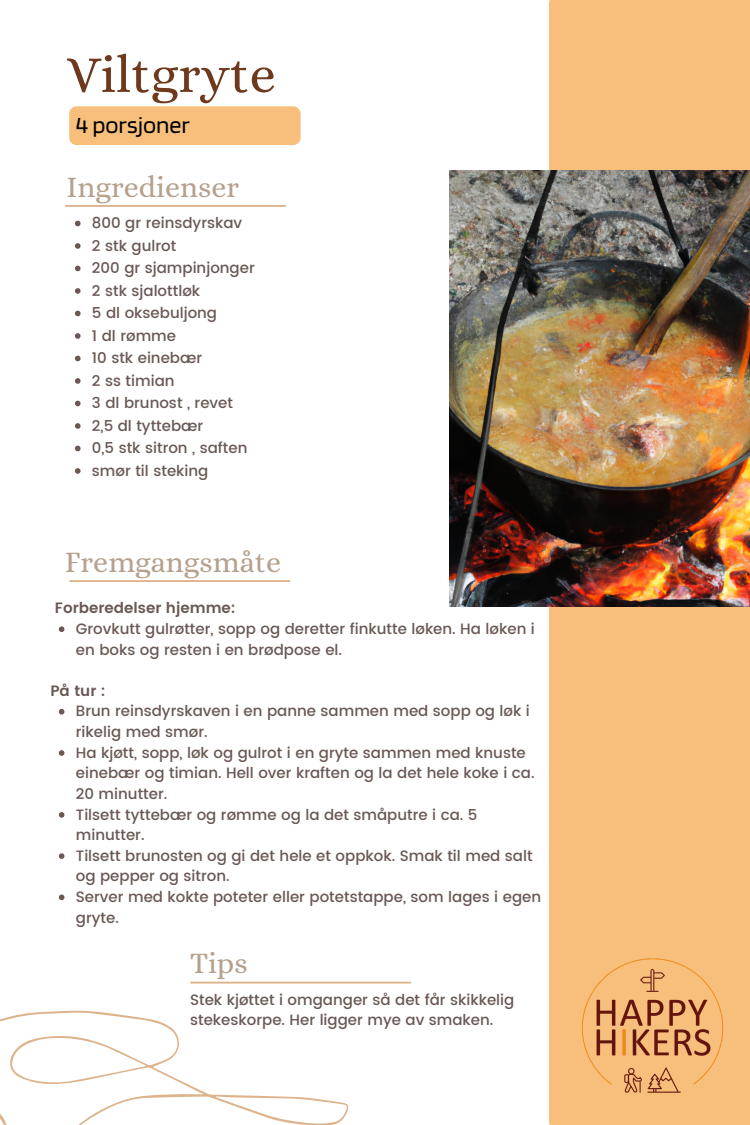
<style>
.page{position:relative;width:750px;height:1125px;background:#fff}
.page>*{position:absolute;margin:0;border:0;box-sizing:border-box;transform-origin:0 0}
.t1{font:52.5px "Alice";color:#6f391d}
.t2{font:30px "Alice";color:#b5a18d}
.t3{font:24.12px "Blinker";color:#000}
.t4{font:500 15px/20.6px "Poppins";color:#695853}
.t5{font:600 15px "Poppins";color:#695853}
</style>
<div class="page">
<div style="left:549px;top:0;width:201px;height:1125px;background:#f7bf7b"></div>
<img style="left:449px;top:170px;width:301px;height:436px">
<div style="left:69px;top:106px;width:232px;height:39px;background:#f7bf7b;border-radius:7px"></div>
<hr style="left:70px;top:580px;width:220px;height:2px;background:#dcb38b">
<hr style="left:66px;top:205px;width:219px;height:2px;background:#dcb38b">
<hr style="left:191px;top:982px;width:219px;height:2px;background:#dcb38b">
<svg style="left:0;top:894px;width:355px;height:231px"></svg>
<img style="left:580px;top:956px;width:146px;height:140px">
<svg style="left:59px;top:626px;width:5px;height:6px"></svg>
<svg style="left:59px;top:709px;width:5px;height:6px"></svg>
<svg style="left:59px;top:750px;width:5px;height:6px"></svg>
<svg style="left:59px;top:812px;width:5px;height:6px"></svg>
<svg style="left:59px;top:853px;width:5px;height:6px"></svg>
<svg style="left:59px;top:895px;width:5px;height:5px"></svg>
<svg style="left:75px;top:221px;width:6px;height:5px"></svg>
<svg style="left:75px;top:243px;width:6px;height:6px"></svg>
<svg style="left:75px;top:266px;width:6px;height:5px"></svg>
<svg style="left:75px;top:288px;width:6px;height:6px"></svg>
<svg style="left:75px;top:311px;width:6px;height:5px"></svg>
<svg style="left:75px;top:333px;width:6px;height:6px"></svg>
<svg style="left:75px;top:356px;width:6px;height:5px"></svg>
<svg style="left:75px;top:378px;width:6px;height:6px"></svg>
<svg style="left:75px;top:401px;width:6px;height:5px"></svg>
<svg style="left:75px;top:423px;width:6px;height:6px"></svg>
<svg style="left:75px;top:446px;width:6px;height:5px"></svg>
<svg style="left:75px;top:468px;width:6px;height:6px"></svg>
<p class="t1" style="left:67px;top:44px;width:211px">Viltgryte</p>
<p class="t3" style="left:76px;top:110px;width:116px">4 porsjoner</p>
<p class="t2" style="left:67px;top:169px;width:174px">Ingredienser</p>
<p class="t4" style="left:92px;top:213px;width:152px">800 gr reinsdyrskav</p>
<p class="t4" style="left:92px;top:235px;width:86px">2 stk gulrot</p>
<p class="t4" style="left:92px;top:258px;width:164px">200 gr sjampinjonger</p>
<p class="t4" style="left:92px;top:280px;width:110px">2 stk sjalottløk</p>
<p class="t4" style="left:92px;top:303px;width:127px">5 dl oksebuljong</p>
<p class="t4" style="left:92px;top:325px;width:86px">1 dl rømme</p>
<p class="t4" style="left:92px;top:348px;width:112px">10 stk einebær</p>
<p class="t4" style="left:92px;top:370px;width:84px">2 ss timian</p>
<p class="t4" style="left:92px;top:393px;width:143px">3 dl brunost , revet</p>
<p class="t4" style="left:92px;top:415px;width:113px">2,5 dl tyttebær</p>
<p class="t4" style="left:92px;top:438px;width:157px">0,5 stk sitron , saften</p>
<p class="t4" style="left:92px;top:460px;width:118px">smør til steking</p>
<p class="t2" style="left:65px;top:545px;width:218px">Fremgangsmåte</p>
<p class="t5" style="left:55px;top:599px;width:182px">Forberedelser hjemme:</p>
<p class="t4" style="left:76px;top:618px;width:460px">Grovkutt gulrøtter, sopp og deretter finkutte løken. Ha løken i en boks og resten i en brødpose el.</p>
<p class="t5" style="left:50px;top:682px;width:57px">På tur :</p>
<p class="t4" style="left:76px;top:701px;width:456px">Brun reinsdyrskaven i en panne sammen med sopp og løk i rikelig med smør.</p>
<p class="t4" style="left:76px;top:742px;width:460px">Ha kjøtt, sopp, løk og gulrot i en gryte sammen med knuste einebær og timian. Hell over kraften og la det hele koke i ca.<br>20 minutter.</p>
<p class="t4" style="left:76px;top:804px;width:403px">Tilsett tyttebær og rømme og la det småputre i ca. 5 minutter.</p>
<p class="t4" style="left:76px;top:845px;width:458px">Tilsett brunosten og gi det hele et oppkok. Smak til med salt og pepper og sitron.</p>
<p class="t4" style="left:76px;top:887px;width:467px">Server med kokte poteter eller potetstappe, som lages i egen gryte.</p>
<p class="t2" style="left:190px;top:946px;width:59px">Tips</p>
<p class="t4" style="left:190px;top:989px;width:326px">Stek kjøttet i omganger så det får skikkelig stekeskorpe. Her ligger mye av smaken.</p>
</div>
